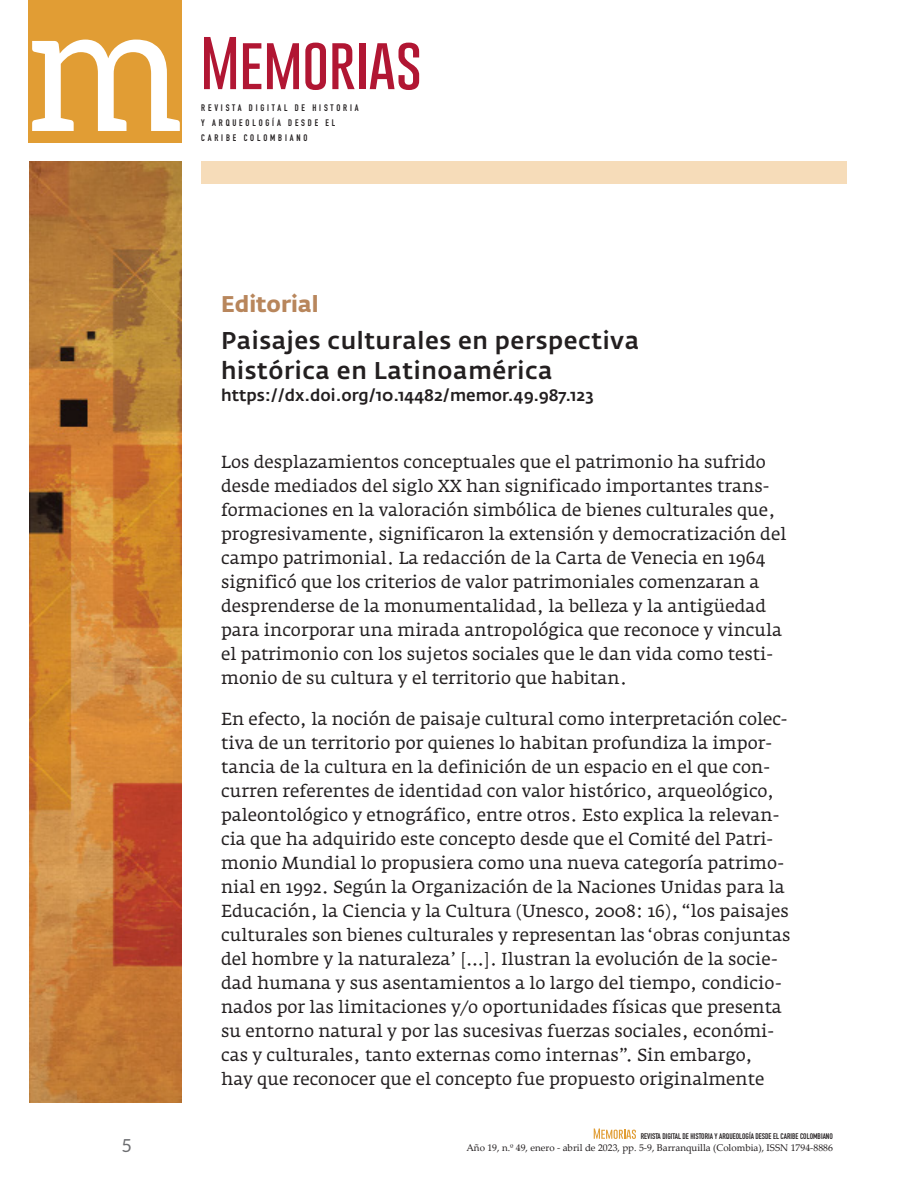
<style>
.page{position:relative;width:918px;height:1188px;background:#fff}
.page>*{position:absolute;margin:0;border:0;box-sizing:border-box;transform-origin:0 0}
.t1{font:177.75px "Aleo";color:#fff}
.Titulo{font:500 24px/30px "Fedra Sans Std";letter-spacing:.025em;color:#231f20}
.iNtertitulos{font:700 22.5px "Fedra Sans Std";color:#b8865c}
.t2{font:18px "Aleo";color:#6c6d70}
.Parrafo{font:17.25px/24px "Fedra Serif A";color:#231f20}
.DOI{font:500 16.5px "Fedra Sans Std";color:#231f20}
.t3{font:9.75px "Palatino Linotype";color:#231f20}
.t4{font:9.3px "DIN Engschrift Std";letter-spacing:.3em;color:#231f20}
.t5{font:8.1px "DIN Engschrift Std";color:#231f20}
</style>
<div class="page">
<svg style="left:594px;top:1129px;width:42px;height:10px"></svg>
<img style="left:30px;top:162px;width:151px;height:941px">
<div style="left:201px;top:162px;width:646px;height:22px;background:#f6dcb9"></div>
<div style="left:28px;top:0;width:153px;height:142px;background:#e19d34"></div>
<svg style="left:204px;top:37px;width:32px;height:52px"></svg>
<svg style="left:243px;top:43px;width:18px;height:46px"></svg>
<svg style="left:267px;top:43px;width:32px;height:46px"></svg>
<svg style="left:305px;top:43px;width:21px;height:47px"></svg>
<svg style="left:332px;top:43px;width:23px;height:46px"></svg>
<div style="left:359px;top:43px;width:6px;height:46px;background:#b11633"></div>
<svg style="left:370px;top:43px;width:49px;height:47px"></svg>
<h1 class="t1" style="left:26px;top:-32px;width:160px">m</h1>
<p class="t4" style="left:201px;top:102px;width:159px">REVISTA DIGITAL DE HISTORIA</p>
<p class="t4" style="left:201px;top:117px;width:136px">Y ARQUEOLOGÍA DESDE EL</p>
<p class="t4" style="left:201px;top:132px;width:108px">CARIBE COLOMBIANO</p>
<p class="t2" style="left:122px;top:1136px;width:11px">5</p>
<p class="iNtertitulos" style="left:221px;top:290px;width:99px">Editorial</p>
<p class="Titulo" style="left:221px;top:325px;width:420px">Paisajes culturales en perspectiva histórica en Latinoamérica</p>
<p class="DOI" style="left:221px;top:385px;width:374px">https://dx.doi.org/10.14482/memor.49.987.123</p>
<p class="Parrafo" style="left:221px;top:450px;width:567px">Los desplazamientos conceptuales que el patrimonio ha sufrido desde mediados del siglo XX han significado importantes trans&shy;formaciones en la valoración simbólica de bienes culturales que, progresivamente, significaron la extensión y democratización del campo patrimonial. La redacción de la Carta de Venecia en 1964 significó que los criterios de valor patrimoniales comenzaran a desprenderse de la monumentalidad, la belleza y la antigüedad para incorporar una mirada antropológica que reconoce y vincula el patrimonio con los sujetos sociales que le dan vida como testi&shy;monio de su cultura y el territorio que habitan.</p>
<p class="Parrafo" style="left:221px;top:707px;width:571px">En efecto, la noción de paisaje cultural como interpretación colec&shy;tiva de un territorio por quienes lo habitan profundiza la impor&shy;tancia de la cultura en la definición de un espacio en el que con&shy;curren referentes de identidad con valor histórico, arqueológico, paleontológico y etnográfico, entre otros. Esto explica la relevan&shy;cia que ha adquirido este concepto desde que el Comité del Patri&shy;monio Mundial lo propusiera como una nueva categoría patrimo&shy;nial en 1992. Según la Organización de la Naciones Unidas para la Educación, la Ciencia y la Cultura (Unesco, 2008: 16), “los paisajes culturales son bienes culturales y representan las ‘obras conjuntas del hombre y la naturaleza’ […]. Ilustran la evolución de la socie&shy;dad humana y sus asentamientos a lo largo del tiempo, condicio&shy;nados por las limitaciones y/o oportunidades físicas que presenta su entorno natural y por las sucesivas fuerzas sociales, económi&shy;cas y culturales, tanto externas como internas”. Sin embargo,<br>hay que reconocer que el concepto fue propuesto originalmente</p>
<p class="t5" style="left:641px;top:1131px;width:194px">REVISTA DIGITAL DE HISTORIA Y ARQUEOLOGÍA DESDE EL CARIBE COLOMBIANO</p>
<p class="t3" style="left:466px;top:1140px;width:368px">Año 19, n.º 49, enero - abril de 2023, pp. 5-9, Barranquilla (Colombia), ISSN 1794-8886</p>
</div>
